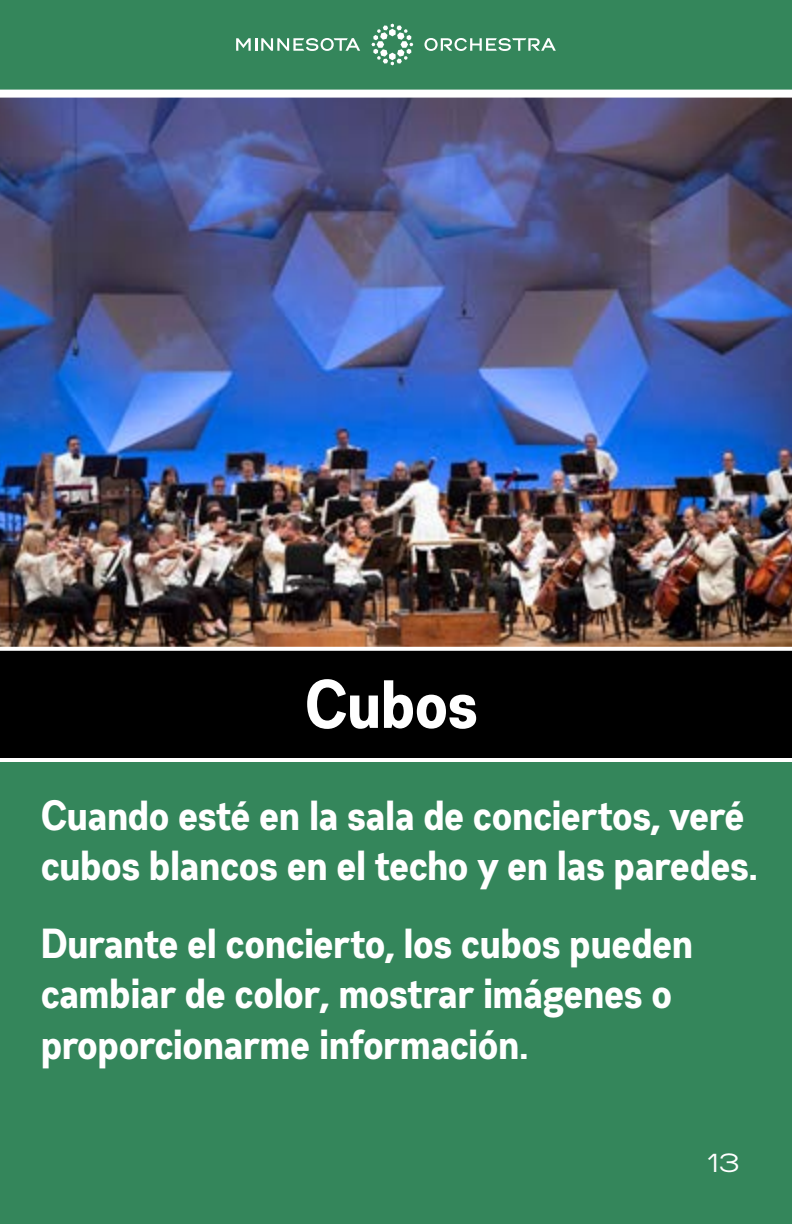
<style>
.page{position:relative;width:792px;height:1224px;background:#fff}
.page>*{position:absolute;margin:0;border:0;box-sizing:border-box;transform-origin:0 0}
.t1{font:700 68px "Gabriel Orchestra Cond";color:#fff}
.t2{font:700 42px/50.4px "Gabriel Orchestra Cond";color:#fff}
.t3{font:26px "Gabriel Orchestra Normal";color:#fff}
</style>
<div class="page">
<div style="left:0;top:721px;width:792px;height:503px;background:#34865b"></div>
<div style="left:0;top:0;width:792px;height:115px;background:#34865b"></div>
<svg style="left:424px;top:38px;width:132px;height:13px"></svg>
<svg style="left:236px;top:38px;width:124px;height:13px"></svg>
<svg style="left:371px;top:24px;width:42px;height:41px"></svg>
<img style="left:0;top:98px;width:792px;height:549px">
<div style="left:0;top:650px;width:792px;height:112px;background:#000"></div>
<div style="left:0;top:90px;width:792px;height:8px;background:#fff"></div>
<h1 class="t1" style="left:307px;top:664px;width:174px">Cubos</h1>
<p class="t2" style="left:42px;top:790px;width:718px">Cuando esté en la sala de conciertos, veré cubos blancos en el techo y en las paredes.</p>
<p class="t2" style="left:42px;top:918px;width:654px">Durante el concierto, los cubos pueden cambiar de color, mostrar imágenes o proporcionarme información.</p>
<p class="t3" style="left:708px;top:1147px;width:34px">13</p>
</div>
